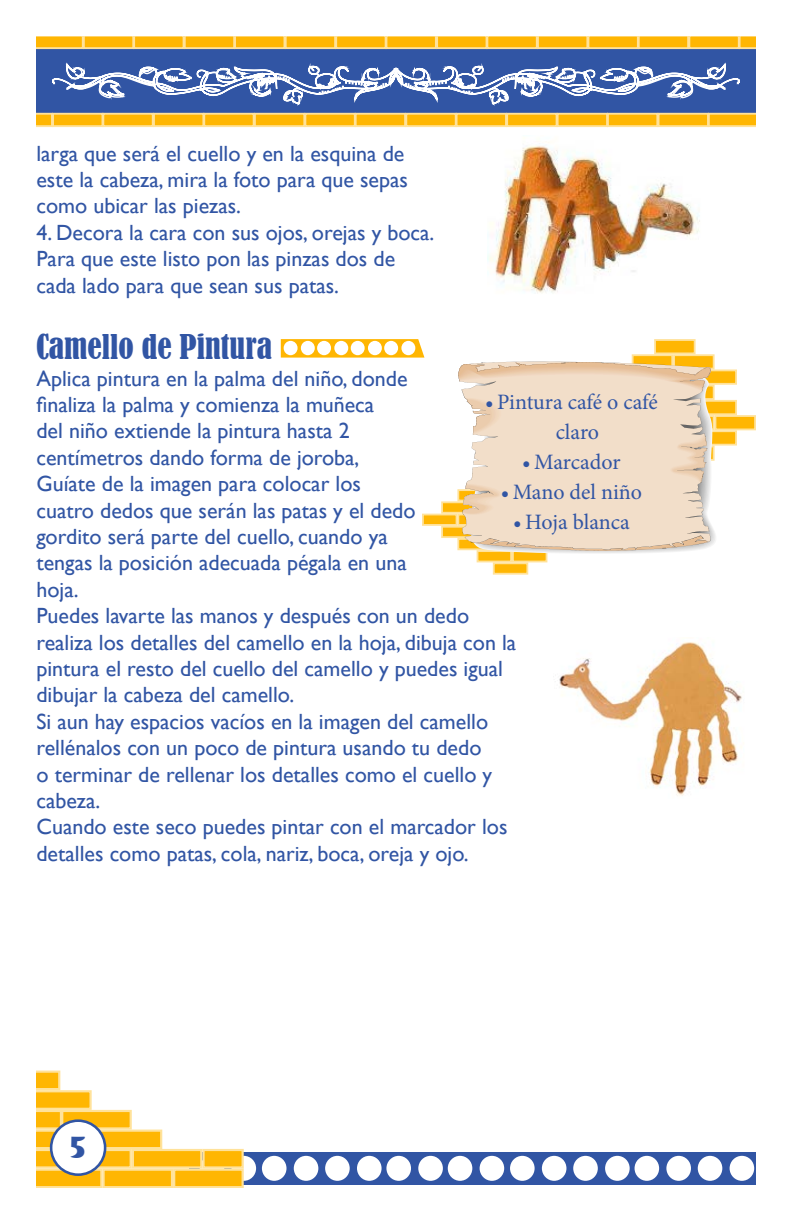
<style>
.page{position:relative;width:792px;height:1224px;background:#fff}
.page>*{position:absolute;margin:0;border:0;box-sizing:border-box;transform-origin:0 0}
.t1{font:condensed 32px "Bernard";color:#3155a4}
.t2{font:30.8px "Informal 011 BT";color:#3155a4}
.t3{font:22px/26.4px "Gill Sans";color:#3155a4}
.t4{font:22px/30px "Minion Pro";letter-spacing:-.005em;color:#3155a4;text-align:center}
</style>
<div class="page">
<div style="left:32px;top:35px;width:52px;height:14px;background:#ffb602;border:2px solid #ffe29a"></div>
<div style="left:285px;top:35px;width:51px;height:14px;background:#ffb602;border:2px solid #ffe29a"></div>
<div style="left:537px;top:35px;width:51px;height:14px;background:#ffb602;border:2px solid #ffe29a"></div>
<div style="left:133px;top:35px;width:51px;height:14px;background:#ffb602;border:2px solid #ffe29a"></div>
<div style="left:386px;top:35px;width:51px;height:14px;background:#ffb602;border:2px solid #ffe29a"></div>
<div style="left:638px;top:35px;width:51px;height:14px;background:#ffb602;border:2px solid #ffe29a"></div>
<div style="left:234px;top:35px;width:51px;height:14px;background:#ffb602;border:2px solid #ffe29a"></div>
<div style="left:486px;top:35px;width:52px;height:14px;background:#ffb602;border:2px solid #ffe29a"></div>
<div style="left:740px;top:36px;width:49px;height:12px;background:#ffb602"></div>
<div style="left:739px;top:35px;width:51px;height:14px;border:2px solid #ffe29a"></div>
<div style="left:83px;top:35px;width:51px;height:14px;background:#ffb602;border:2px solid #ffe29a"></div>
<div style="left:335px;top:35px;width:52px;height:14px;background:#ffb602;border:2px solid #ffe29a"></div>
<div style="left:588px;top:35px;width:51px;height:14px;background:#ffb602;border:2px solid #ffe29a"></div>
<div style="left:184px;top:35px;width:51px;height:14px;background:#ffb602;border:2px solid #ffe29a"></div>
<div style="left:436px;top:35px;width:51px;height:14px;background:#ffb602;border:2px solid #ffe29a"></div>
<div style="left:688px;top:35px;width:52px;height:14px;background:#ffb602;border:2px solid #ffe29a"></div>
<div style="left:3px;top:114px;width:49px;height:12px;background:#ffb602"></div>
<div style="left:2px;top:113px;width:51px;height:14px;border:2px solid #ffe29a"></div>
<div style="left:254px;top:113px;width:51px;height:14px;background:#ffe29a"></div>
<div style="left:506px;top:113px;width:52px;height:14px;background:#ffe29a"></div>
<div style="left:102px;top:113px;width:52px;height:14px;background:#ffe29a"></div>
<div style="left:355px;top:113px;width:51px;height:14px;background:#ffe29a"></div>
<div style="left:607px;top:113px;width:51px;height:14px;background:#ffe29a"></div>
<div style="left:203px;top:113px;width:52px;height:14px;background:#ffe29a"></div>
<div style="left:456px;top:113px;width:51px;height:14px;background:#ffe29a"></div>
<div style="left:708px;top:113px;width:51px;height:14px;background:#ffb602;border:2px solid #ffe29a"></div>
<div style="left:52px;top:113px;width:51px;height:14px;background:#ffe29a"></div>
<div style="left:304px;top:113px;width:52px;height:14px;background:#ffe29a"></div>
<div style="left:557px;top:113px;width:51px;height:14px;background:#ffe29a"></div>
<div style="left:153px;top:113px;width:51px;height:14px;background:#ffe29a"></div>
<div style="left:405px;top:113px;width:52px;height:14px;background:#ffe29a"></div>
<div style="left:658px;top:113px;width:51px;height:14px;background:#ffe29a"></div>
<svg style="left:38px;top:40px;width:716px;height:86px"></svg>
<div style="left:190px;top:1152px;width:573px;height:33px;background:#3155a4"></div>
<div style="left:448px;top:1156px;width:24px;height:25px;background:#fff;border-radius:50%"></div>
<div style="left:698px;top:1156px;width:24px;height:25px;background:#fff;border-radius:50%"></div>
<div style="left:262px;top:1156px;width:25px;height:25px;background:#fff;border-radius:50%"></div>
<div style="left:510px;top:1156px;width:25px;height:25px;background:#fff;border-radius:50%"></div>
<div style="left:325px;top:1156px;width:25px;height:25px;background:#fff;border-radius:50%"></div>
<div style="left:573px;top:1156px;width:25px;height:25px;background:#fff;border-radius:50%"></div>
<div style="left:386px;top:1156px;width:25px;height:25px;background:#fff;border-radius:50%"></div>
<div style="left:635px;top:1156px;width:24px;height:25px;background:#fff;border-radius:50%"></div>
<div style="left:232px;top:1156px;width:24px;height:25px;background:#fff;border-radius:50%"></div>
<div style="left:480px;top:1156px;width:24px;height:25px;background:#fff;border-radius:50%"></div>
<div style="left:730px;top:1156px;width:24px;height:25px;background:#fff;border-radius:50%"></div>
<div style="left:294px;top:1156px;width:24px;height:25px;background:#fff;border-radius:50%"></div>
<div style="left:542px;top:1156px;width:24px;height:25px;background:#fff;border-radius:50%"></div>
<div style="left:357px;top:1156px;width:25px;height:25px;background:#fff;border-radius:50%"></div>
<div style="left:605px;top:1156px;width:25px;height:25px;background:#fff;border-radius:50%"></div>
<div style="left:418px;top:1156px;width:25px;height:25px;background:#fff;border-radius:50%"></div>
<div style="left:666px;top:1156px;width:25px;height:25px;background:#fff;border-radius:50%"></div>
<div style="left:92px;top:1130px;width:70px;height:19px;background:#ffb602;border:2px solid #ffe29a"></div>
<div style="left:22px;top:1130px;width:70px;height:19px;background:#ffb602;border:2px solid #ffe29a"></div>
<svg style="left:36px;top:1110px;width:25px;height:20px"></svg>
<div style="left:61px;top:1110px;width:71px;height:20px;background:#ffb602;border:2px solid #ffe29a"></div>
<div style="left:21px;top:1090px;width:71px;height:20px;background:#ffb602;border:2px solid #ffe29a"></div>
<svg style="left:36px;top:1071px;width:24px;height:19px"></svg>
<div style="left:61px;top:1149px;width:71px;height:20px;background:#ffb602;border:2px solid #ffe29a"></div>
<div style="left:102px;top:1169px;width:71px;height:19px;background:#ffb602;border:2px solid #ffe29a"></div>
<div style="left:32px;top:1169px;width:70px;height:19px;background:#ffb602;border:2px solid #ffe29a"></div>
<svg style="left:36px;top:1149px;width:25px;height:39px"></svg>
<div style="left:132px;top:1149px;width:70px;height:20px;background:#ffb602;border:2px solid #ffe29a"></div>
<div style="left:173px;top:1169px;width:71px;height:19px;background:#ffb602;border:2px solid #ffe29a"></div>
<div style="left:202px;top:1149px;width:42px;height:20px;background:#ffb602;border:2px solid #ffe29a"></div>
<div style="left:51px;top:1121px;width:54px;height:54px;background:#fff;border-radius:50%"></div>
<div style="left:50px;top:1119px;width:56px;height:57px;border:3px solid #3155a4;border-radius:50%"></div>
<svg style="left:281px;top:339px;width:143px;height:19px"></svg>
<div style="left:284px;top:341px;width:14px;height:14px;background:#fff;border-radius:50%"></div>
<div style="left:351px;top:341px;width:14px;height:14px;background:#fff;border-radius:50%"></div>
<div style="left:317px;top:341px;width:14px;height:14px;background:#fff;border-radius:50%"></div>
<div style="left:384px;top:341px;width:14px;height:14px;background:#fff;border-radius:50%"></div>
<div style="left:301px;top:341px;width:14px;height:14px;background:#fff;border-radius:50%"></div>
<div style="left:368px;top:341px;width:14px;height:14px;background:#fff;border-radius:50%"></div>
<div style="left:334px;top:341px;width:14px;height:14px;background:#fff;border-radius:50%"></div>
<div style="left:401px;top:341px;width:14px;height:14px;background:#fff;border-radius:50%"></div>
<div style="left:493px;top:562px;width:35px;height:13px;background:#ffb602;border:2px solid #ffe29a"></div>
<div style="left:441px;top:526px;width:36px;height:12px;background:#ffb602;border:2px solid #ffe29a"></div>
<div style="left:477px;top:550px;width:35px;height:12px;background:#ffb602;border:2px solid #ffe29a"></div>
<svg style="left:457px;top:489px;width:2px;height:12px"></svg>
<div style="left:512px;top:550px;width:35px;height:12px;background:#ffb602;border:2px solid #ffe29a"></div>
<svg style="left:457px;top:514px;width:2px;height:12px"></svg>
<svg style="left:457px;top:538px;width:2px;height:12px"></svg>
<div style="left:441px;top:501px;width:36px;height:13px;background:#ffb602;border:2px solid #ffe29a"></div>
<div style="left:422px;top:514px;width:35px;height:12px;background:#ffb602;border:2px solid #ffe29a"></div>
<div style="left:654px;top:339px;width:42px;height:15px;background:#ffb602;border:2px solid #ffe29a"></div>
<div style="left:696px;top:370px;width:41px;height:15px;background:#ffb602;border:2px solid #ffe29a"></div>
<div style="left:715px;top:415px;width:41px;height:15px;background:#ffb602;border:2px solid #ffe29a"></div>
<div style="left:696px;top:400px;width:41px;height:15px;background:#ffb602;border:2px solid #ffe29a"></div>
<div style="left:632px;top:354px;width:41px;height:16px;background:#ffb602;border:2px solid #ffe29a"></div>
<div style="left:696px;top:430px;width:41px;height:16px;background:#ffb602;border:2px solid #ffe29a"></div>
<div style="left:673px;top:354px;width:42px;height:16px;background:#ffb602;border:2px solid #ffe29a"></div>
<svg style="left:459px;top:362px;width:252px;height:189px"></svg>
<img style="left:559px;top:642px;width:183px;height:154px">
<img style="left:487px;top:141px;width:213px;height:152px">
<div style="left:0;top:0;width:36px;height:1224px;background:#fff"></div>
<div style="left:756px;top:0;width:36px;height:1224px;background:#fff"></div>
<div style="left:0;top:0;width:792px;height:36px;background:#fff"></div>
<p class="t3" style="left:36px;top:140px;width:373px">larga que será el cuello y en la esquina de este la cabeza, mira la foto para que sepas como ubicar las piezas.</p>
<p class="t3" style="left:36px;top:220px;width:400px">4. Decora la cara con sus ojos, orejas y boca.<br>Para que este listo pon las pinzas dos de cada lado para que sean sus patas.</p>
<h1 class="t1" style="left:36px;top:328px;width:237px">Camello de Pintura</h1>
<p class="t3" style="left:36px;top:365px;width:481px">Aplica pintura en la palma del niño, donde<br>finaliza la palma y comienza la muñeca<br>del niño extiende la pintura hasta 2<br>centímetros dando forma de joroba,<br>Guíate de la imagen para colocar los<br>cuatro dedos que serán las patas y el dedo<br>gordito será parte del cuello, cuando ya<br>tengas la posición adecuada pégala en una<br>hoja.<br>Puedes lavarte las manos y después con un dedo realiza los detalles del camello en la hoja, dibuja con la pintura el resto del cuello del camello y puedes igual dibujar la cabeza del camello.<br>Si aun hay espacios vacíos en la imagen del camello rellénalos con un poco de pintura usando tu dedo<br>o terminar de rellenar los detalles como el cuello y cabeza.<br>Cuando este seco puedes pintar con el marcador los detalles como patas, cola, nariz, boca, oreja y ojo.</p>
<p class="t4" style="left:485px;top:387px;width:174px">• Pintura café o café claro</p>
<p class="t4" style="left:522px;top:447px;width:100px">• Marcador</p>
<p class="t4" style="left:501px;top:477px;width:143px">• Mano del niño</p>
<p class="t4" style="left:513px;top:507px;width:118px">• Hoja blanca</p>
<h2 class="t2" style="left:70px;top:1128px;width:18px">5</h2>
</div>
